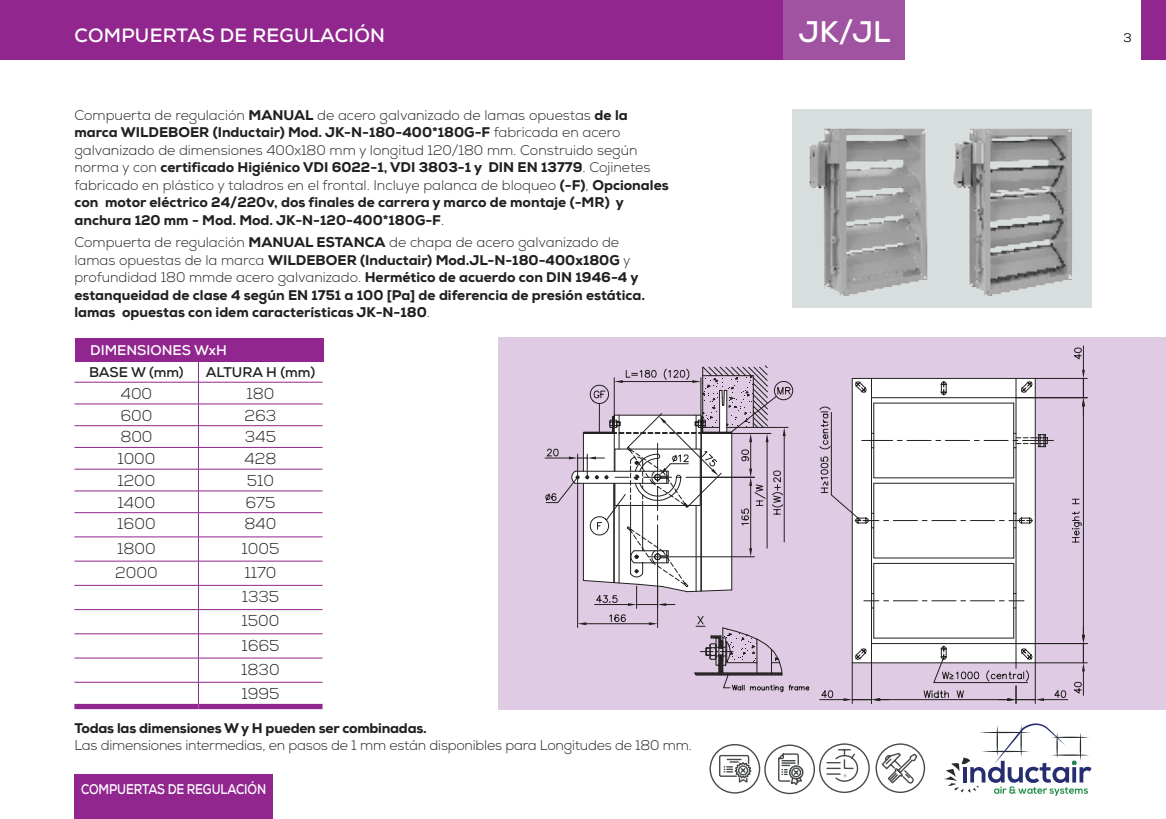
<style>
.page{position:relative;width:1166px;height:819px;background:#fff}
.page>*{position:absolute;margin:0;border:0;box-sizing:border-box;transform-origin:0 0}
.t1{font:700 29.75px "Nexa";color:#fff}
.t2{font:700 19.25px "Nexa";letter-spacing:.015em;color:#fff}
.t3{font:300 15.75px/24.2px "Nexa";color:#221f1f}
.t4{font:800 14px/17.5px "Nexa";color:#221f1f}
.t5{font:300 14px "Nexa";letter-spacing:-.015em;color:#221f1f}
.t6{font:700 14px "Nexa";letter-spacing:-.01em;color:#fff;scale:.85 1}
.t7{font:700 14px "Nexa";color:#221f1f}
.t8{font:700 14px "Nexa";letter-spacing:-.01em;color:#fff}
.t9{font:300 12.25px "Nexa";color:#221f1f}
.s1{font-weight:300}
</style>
<div class="page">
<div style="left:74px;top:774px;width:199px;height:45px;background:#91268f"></div>
<svg style="left:944px;top:723px;width:147px;height:72px"></svg>
<svg style="left:709px;top:743px;width:217px;height:51px"></svg>
<div style="left:0;top:0;width:784px;height:60px;background:#91268f"></div>
<div style="left:784px;top:0;width:121px;height:60px;background:#a053a0"></div>
<div style="left:1141px;top:0;width:25px;height:60px;background:#91268f"></div>
<div style="left:792px;top:109px;width:299px;height:198px;background:#d8ddde"></div>
<img style="left:809px;top:128px;width:119px;height:168px">
<img style="left:953px;top:128px;width:119px;height:168px">
<div style="left:499px;top:337px;width:667px;height:372px;background:#dfcbe3"></div>
<div style="left:852px;top:378px;width:183px;height:284px;background:#fff"></div>
<hr style="left:1035px;top:378px;width:52px;height:1px;background:#221f1f">
<hr style="left:1035px;top:662px;width:52px;height:1px;background:#221f1f">
<hr style="left:1016px;top:397px;width:71px;height:1px;background:#221f1f">
<hr style="left:1016px;top:643px;width:71px;height:1px;background:#221f1f">
<hr style="left:1083px;top:406px;width:1px;height:228px;background:#221f1f">
<svg style="left:1072px;top:498px;width:10px;height:45px"></svg>
<hr style="left:1022px;top:440px;width:31px;height:1px;background:#221f1f">
<hr style="left:1015px;top:378px;width:1px;height:284px;background:#221f1f">
<hr style="left:1035px;top:378px;width:1px;height:284px;background:#221f1f">
<hr style="left:871px;top:378px;width:1px;height:161px;background:#221f1f">
<hr style="left:852px;top:378px;width:1px;height:284px;background:#221f1f">
<hr style="left:1013px;top:563px;width:1px;height:75px;background:#221f1f">
<hr style="left:873px;top:563px;width:1px;height:75px;background:#221f1f">
<hr style="left:871px;top:517px;width:1px;height:145px;background:#221f1f">
<svg style="left:864px;top:600px;width:160px;height:1px"></svg>
<hr style="left:852px;top:378px;width:183px;height:1px;background:#221f1f">
<svg style="left:1073px;top:346px;width:12px;height:69px"></svg>
<svg style="left:819px;top:381px;width:229px;height:183px"></svg>
<svg style="left:820px;top:626px;width:265px;height:77px"></svg>
<svg style="left:545px;top:365px;width:265px;height:328px"></svg>
<div style="left:75px;top:338px;width:248px;height:23px;background:#91268f"></div>
<div style="left:74px;top:703px;width:124px;height:6px;background:#91268f"></div>
<div style="left:198px;top:703px;width:124px;height:6px;background:#91268f"></div>
<hr style="left:74px;top:512px;width:124px;height:1px;background:#91268f">
<hr style="left:198px;top:512px;width:124px;height:1px;background:#91268f">
<hr style="left:74px;top:490px;width:124px;height:1px;background:#91268f">
<hr style="left:198px;top:490px;width:124px;height:1px;background:#91268f">
<hr style="left:74px;top:469px;width:124px;height:1px;background:#91268f">
<hr style="left:198px;top:469px;width:124px;height:1px;background:#91268f">
<hr style="left:74px;top:447px;width:124px;height:1px;background:#91268f">
<hr style="left:198px;top:447px;width:124px;height:1px;background:#91268f">
<svg style="left:198px;top:362px;width:1px;height:341px"></svg>
<hr style="left:74px;top:382px;width:124px;height:1px;background:#91268f">
<hr style="left:198px;top:382px;width:124px;height:1px;background:#91268f">
<hr style="left:74px;top:425px;width:124px;height:1px;background:#91268f">
<hr style="left:198px;top:425px;width:124px;height:1px;background:#91268f">
<hr style="left:74px;top:403px;width:124px;height:1px;background:#91268f">
<hr style="left:198px;top:403px;width:124px;height:1px;background:#91268f">
<hr style="left:74px;top:657px;width:124px;height:1px;background:#91268f">
<hr style="left:198px;top:657px;width:124px;height:1px;background:#91268f">
<hr style="left:74px;top:633px;width:124px;height:1px;background:#91268f">
<hr style="left:198px;top:633px;width:124px;height:1px;background:#91268f">
<hr style="left:74px;top:536px;width:124px;height:1px;background:#91268f">
<hr style="left:198px;top:536px;width:124px;height:1px;background:#91268f">
<hr style="left:74px;top:561px;width:124px;height:1px;background:#91268f">
<hr style="left:198px;top:561px;width:124px;height:1px;background:#91268f">
<hr style="left:74px;top:585px;width:124px;height:1px;background:#91268f">
<hr style="left:198px;top:585px;width:124px;height:1px;background:#91268f">
<hr style="left:74px;top:609px;width:124px;height:1px;background:#91268f">
<hr style="left:198px;top:609px;width:124px;height:1px;background:#91268f">
<hr style="left:74px;top:682px;width:124px;height:1px;background:#91268f">
<hr style="left:198px;top:682px;width:124px;height:1px;background:#91268f">
<h2 class="t2" style="left:75px;top:25px;width:312px">COMPUERTAS DE REGULACIÓN</h2>
<h1 class="t1" style="left:798px;top:15px;width:94px">JK/JL</h1>
<h2 class="t2" style="left:75px;top:25px;width:13px">T</h2>
<h2 class="t2" style="left:119px;top:25px;width:219px">AS DE AIRE XTERIOR</h2>
<h1 class="t1" style="left:816px;top:15px;width:57px">VR1</h1>
<p class="t4" style="left:74px;top:108px;width:596px"><span class="s1">Compuerta de regulación</span> MANUAL <span class="s1">de acero galvanizado de lamas opuestas</span> de la marca WILDEBOER (Inductair) Mod. JK-N-180-400*180G-F <span class="s1">fabricada en acero galvanizado de dimensiones 400x180 mm y longitud 120/180 mm. Construido según norma y con</span> certificado Higiénico VDI 6022-1, VDI 3803-1 y DIN EN 13779<span class="s1">. Cojinetes fabricado en plástico y taladros en el frontal. Incluye palanca de bloqueo</span> (-F)<span class="s1">,</span> Opcionales con motor eléctrico 24/220v, dos finales de carrera y marco de montaje (-MR) y anchura 120 mm - Mod. Mod. JK-N-120-400*180G-F<span class="s1">.</span></p>
<p class="t4" style="left:74px;top:235px;width:572px"><span class="s1">Compuerta de regulación</span> MANUAL ESTANCA <span class="s1">de chapa de acero galvanizado de lamas opuestas de la marca</span> WILDEBOER (Inductair) Mod.JL-N-180-400x180G <span class="s1">y profundidad 180 mmde acero galvanizado.</span> Hermético de acuerdo con DIN 1946-4 y estanqueidad de clase 4 según EN 1751 a 100 [Pa] de diferencia de presión estática. lamas opuestas con idem características JK-N-180<span class="s1">.</span></p>
<p class="t8" style="left:90px;top:342px;width:138px">DIMENSIONES WxH</p>
<p class="t7" style="left:89px;top:364px;width:96px">BASE W (mm)</p>
<p class="t7" style="left:206px;top:364px;width:111px">ALTURA H (mm)</p>
<p class="t3" style="left:121px;top:382px;width:33px">400</p>
<p class="t3" style="left:246px;top:382px;width:29px">180</p>
<p class="t3" style="left:120px;top:404px;width:33px">600</p>
<p class="t3" style="left:245px;top:404px;width:33px">263</p>
<p class="t3" style="left:120px;top:425px;width:34px">800</p>
<p class="t3" style="left:245px;top:425px;width:33px">345</p>
<p class="t3" style="left:117px;top:447px;width:40px">1000</p>
<p class="t3" style="left:244px;top:447px;width:33px">428</p>
<p class="t3" style="left:117px;top:469px;width:39px">1200</p>
<p class="t3" style="left:247px;top:469px;width:29px">510</p>
<p class="t3" style="left:118px;top:491px;width:39px">1400</p>
<p class="t3" style="left:245px;top:491px;width:31px">675</p>
<p class="t3" style="left:117px;top:512px;width:40px">1600</p>
<p class="t3" style="left:244px;top:512px;width:33px">840</p>
<p class="t3" style="left:117px;top:536px;width:40px">1800</p>
<p class="t3" style="left:242px;top:536px;width:39px">1005</p>
<p class="t3" style="left:115px;top:561px;width:44px">2000</p>
<p class="t3" style="left:241px;top:561px;width:40px">1170<br>1335<br>1500<br>1665<br>1830<br>1995</p>
<p class="t4" style="left:74px;top:720px;width:354px">Todas las dimensiones W y H pueden ser combinadas.</p>
<p class="t5" style="left:74px;top:737px;width:619px">Las dimensiones intermedias, en pasos de 1 mm están disponibles para Longitudes de 180 mm.</p>
<p class="t6" style="left:81px;top:781px;width:219px">COMPUERTAS DE REGULACIÓN</p>
<p class="t9" style="left:1123px;top:31px;width:10px">3</p>
</div>
